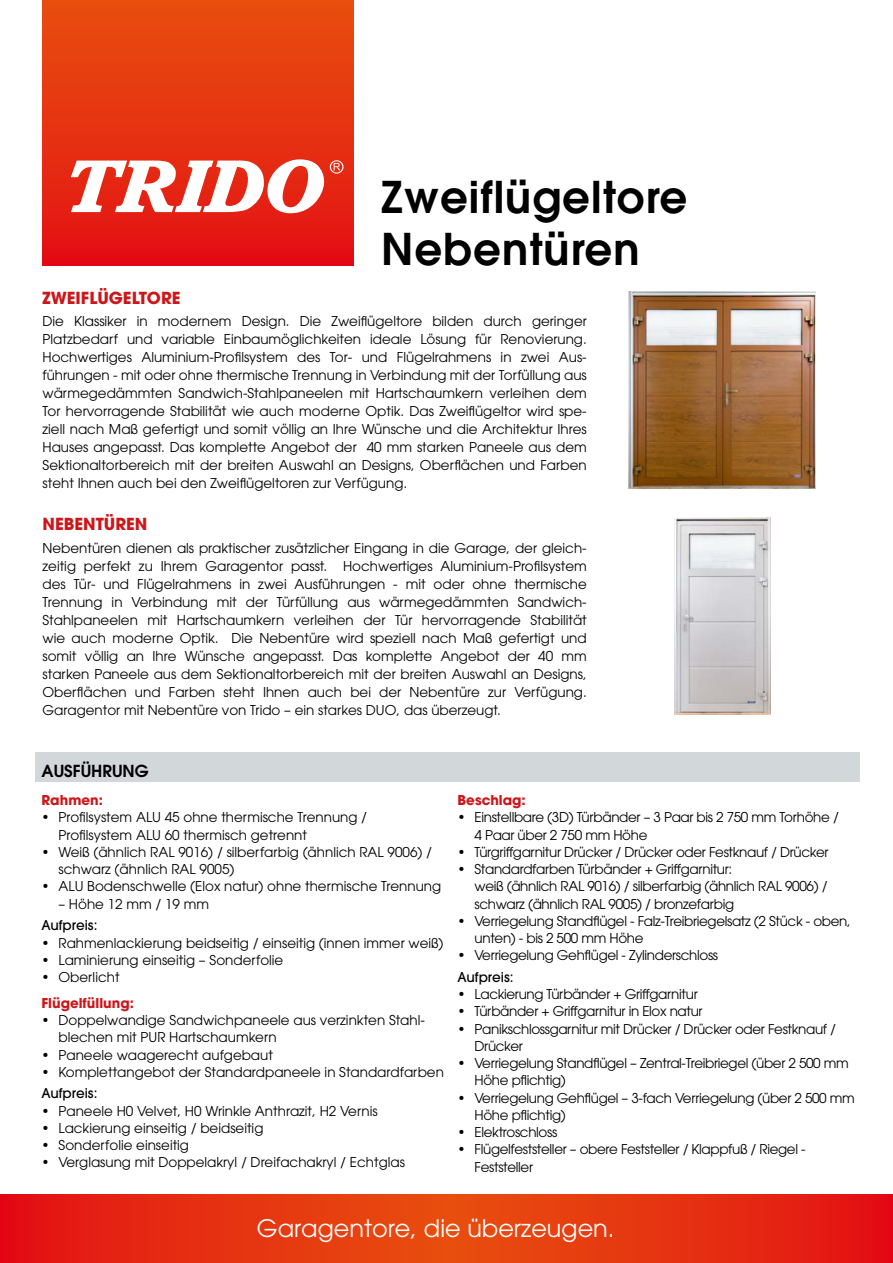
<style>
.page{position:relative;width:893px;height:1263px;background:#fff}
.page>*{position:absolute;margin:0;border:0;box-sizing:border-box;transform-origin:0 0}
.t1{font:600 43.5px/52.2px "ITC Avant Garde Pro";letter-spacing:.025em;color:#000}
.t2{font:24px "ITC Avant Garde Pro";color:#fff}
.t3{font:700 16.5px "ITC Avant Garde Pro";color:#cd1619}
.t4{font:600 16.5px "ITC Avant Garde Pro";color:#000}
.t5{font:13.5px/18px "ITC Avant Garde Pro";color:#000}
.t6{font:13.5px/17.2px "ITC Avant Garde Pro";letter-spacing:-.025em;color:#000}
.t7{font:700 13.5px "ITC Avant Garde Pro";color:#cd1619}
.t8{font:500 13.5px "ITC Avant Garde Pro";color:#000}
</style>
<div class="page">
<div style="left:35px;top:752px;width:825px;height:29px;background:#d2d7da"></div>
<img style="left:628px;top:291px;width:188px;height:198px">
<img style="left:675px;top:517px;width:95px;height:197px">
<div style="left:43px;top:0;width:311px;height:265px;background:linear-gradient(to bottom,#e8500f,#e31014)"></div>
<svg style="left:71px;top:159px;width:253px;height:54px"></svg>
<svg style="left:330px;top:160px;width:14px;height:14px"></svg>
<svg style="left:0;top:1195px;width:893px;height:68px;background:#e53011"></svg>
<h1 class="t1" style="left:381px;top:170px;width:308px">Zweiflügeltore<br>Nebentüren</h1>
<p class="t3" style="left:43px;top:286px;width:139px">ZWEIFLÜGELTORE</p>
<p class="t5" style="left:43px;top:312px;width:546px;text-align:justify">Die Klassiker in modernem Design. Die Zweiflügeltore bilden durch geringer Platzbedarf und variable Einbaumöglichkeiten ideale Lösung für Renovierung.<br>Hochwertiges Aluminium-Profilsystem des Tor- und Flügelrahmens in zwei Aus&shy;führungen - mit oder ohne thermische Trennung in Verbindung mit der Torfüllung aus wärmegedämmten Sandwich-Stahlpaneelen mit Hartschaumkern verleihen dem Tor hervorragende Stabilität wie auch moderne Optik. Das Zweiflügeltor wird spe&shy;ziell nach Maß gefertigt und somit völlig an Ihre Wünsche und die Architektur Ihres Hauses angepasst. Das komplette Angebot der 40 mm starken Paneele aus dem Sektionaltorbereich mit der breiten Auswahl an Designs, Oberflächen und Farben steht Ihnen auch bei den Zweiflügeltoren zur Verfügung.</p>
<p class="t3" style="left:43px;top:513px;width:104px">NEBENTÜREN</p>
<p class="t5" style="left:43px;top:538px;width:546px;text-align:justify">Nebentüren dienen als praktischer zusätzlicher Eingang in die Garage, der gleich&shy;zeitig perfekt zu Ihrem Garagentor passt. Hochwertiges Aluminium-Profilsystem des Tür- und Flügelrahmens in zwei Ausführungen - mit oder ohne thermische Trennung in Verbindung mit der Türfüllung aus wärmegedämmten Sandwich-Stahlpaneelen mit Hartschaumkern verleihen der Tür hervorragende Stabilität wie auch moderne Optik. Die Nebentüre wird speziell nach Maß gefertigt und somit völlig an Ihre Wünsche angepasst. Das komplette Angebot der 40 mm starken Paneele aus dem Sektionaltorbereich mit der breiten Auswahl an Designs, Oberflächen und Farben steht Ihnen auch bei der Nebentüre zur Verfügung.<br>Garagentor mit Nebentüre von Trido – ein starkes DUO, das überzeugt.</p>
<p class="t4" style="left:41px;top:760px;width:109px">AUSFÜHRUNG</p>
<p class="t7" style="left:41px;top:791px;width:63px">RAHMEN:</p>
<p class="t5" style="left:58px;top:809px;width:310px;line-height:17.2px;text-indent:-17px">• Profilsystem ALU 45 ohne thermische Trennung /<br>Profilsystem ALU 60 thermisch getrennt</p>
<p class="t5" style="left:58px;top:843px;width:375px;line-height:17.2px;text-indent:-17px">• Weiß (ähnlich RAL 9016) / silberfarbig (ähnlich RAL 9006) / schwarz (ähnlich RAL 9005)</p>
<p class="t5" style="left:41px;top:877px;width:401px">• ALU Bodenschwelle (Elox natur) ohne thermische Trennung</p>
<p class="t5" style="left:58px;top:895px;width:152px">– Höhe 12 mm / 19 mm</p>
<p class="t8" style="left:41px;top:917px;width:57px">Aufpreis:</p>
<p class="t5" style="left:41px;top:933px;width:404px">• Rahmenlackierung beidseitig / einseitig (innen immer weiß)</p>
<p class="t5" style="left:41px;top:951px;width:243px">• Laminierung einseitig – Sonderfolie</p>
<p class="t5" style="left:41px;top:968px;width:80px">• Oberlicht</p>
<p class="t7" style="left:41px;top:994px;width:94px">FLÜGELFÜLLUNG:</p>
<p class="t5" style="left:58px;top:1011px;width:368px;line-height:17.2px;text-indent:-17px">• Doppelwandige Sandwichpaneele aus verzinkten Stahl&shy;blechen mit PUR Hartschaumkern</p>
<p class="t5" style="left:41px;top:1045px;width:233px">• Paneele waagerecht aufgebaut</p>
<p class="t5" style="left:41px;top:1063px;width:404px">• Komplettangebot der Standardpaneele in Standardfarben</p>
<p class="t8" style="left:41px;top:1085px;width:57px">Aufpreis:</p>
<p class="t5" style="left:41px;top:1101px;width:338px">• Paneele H0 Velvet, H0 Wrinkle Anthrazit, H2 Vernis</p>
<p class="t5" style="left:41px;top:1119px;width:223px">• Lackierung einseitig / beidseitig</p>
<p class="t5" style="left:41px;top:1136px;width:149px">• Sonderfolie einseitig</p>
<p class="t5" style="left:41px;top:1153px;width:365px">• Verglasung mit Doppelakryl / Dreifachakryl / Echtglas</p>
<p class="t7" style="left:458px;top:791px;width:70px">BESCHLAG:</p>
<p class="t6" style="left:475px;top:808px;width:366px;text-indent:-17px">• Einstellbare (3D) Türbänder – 3 Paar bis 2 750 mm Torhöhe /<br>4 Paar über 2 750 mm Höhe</p>
<p class="t6" style="left:458px;top:843px;width:372px">• Türgriffgarnitur Drücker / Drücker oder Festknauf / Drücker</p>
<p class="t6" style="left:475px;top:860px;width:355px;text-indent:-17px">• Standardfarben Türbänder + Griffgarnitur:<br>weiß (ähnlich RAL 9016) / silberfarbig (ähnlich RAL 9006) / schwarz (ähnlich RAL 9005) / bronzefarbig</p>
<p class="t6" style="left:475px;top:912px;width:378px;text-indent:-17px">• Verriegelung Standflügel - Falz-Treibriegelsatz (2 Stück - oben, unten) - bis 2 500 mm Höhe</p>
<p class="t6" style="left:458px;top:947px;width:262px">• Verriegelung Gehflügel - Zylinderschloss</p>
<p class="t8" style="left:458px;top:968px;width:57px">Aufpreis:</p>
<p class="t6" style="left:458px;top:985px;width:242px">• Lackierung Türbänder + Griffgarnitur</p>
<p class="t6" style="left:458px;top:1003px;width:247px">• Türbänder + Griffgarnitur in Elox natur</p>
<p class="t6" style="left:475px;top:1020px;width:363px;text-indent:-17px">• Panikschlossgarnitur mit Drücker / Drücker oder Festknauf /<br>Drücker</p>
<p class="t6" style="left:475px;top:1054px;width:376px;text-indent:-17px">• Verriegelung Standflügel – Zentral-Treibriegel (über 2 500 mm<br>Höhe pflichtig)</p>
<p class="t6" style="left:475px;top:1089px;width:382px;text-indent:-17px">• Verriegelung Gehflügel – 3-fach Verriegelung (über 2 500 mm<br>Höhe pflichtig)</p>
<p class="t6" style="left:458px;top:1123px;width:101px">• Elektroschloss</p>
<p class="t6" style="left:475px;top:1141px;width:333px;text-indent:-17px">• Flügelfeststeller – obere Feststeller / Klappfuß / Riegel -<br>Feststeller</p>
<h2 class="t2" style="left:257px;top:1213px;width:359px">Garagentore, die überzeugen.</h2>
</div>
